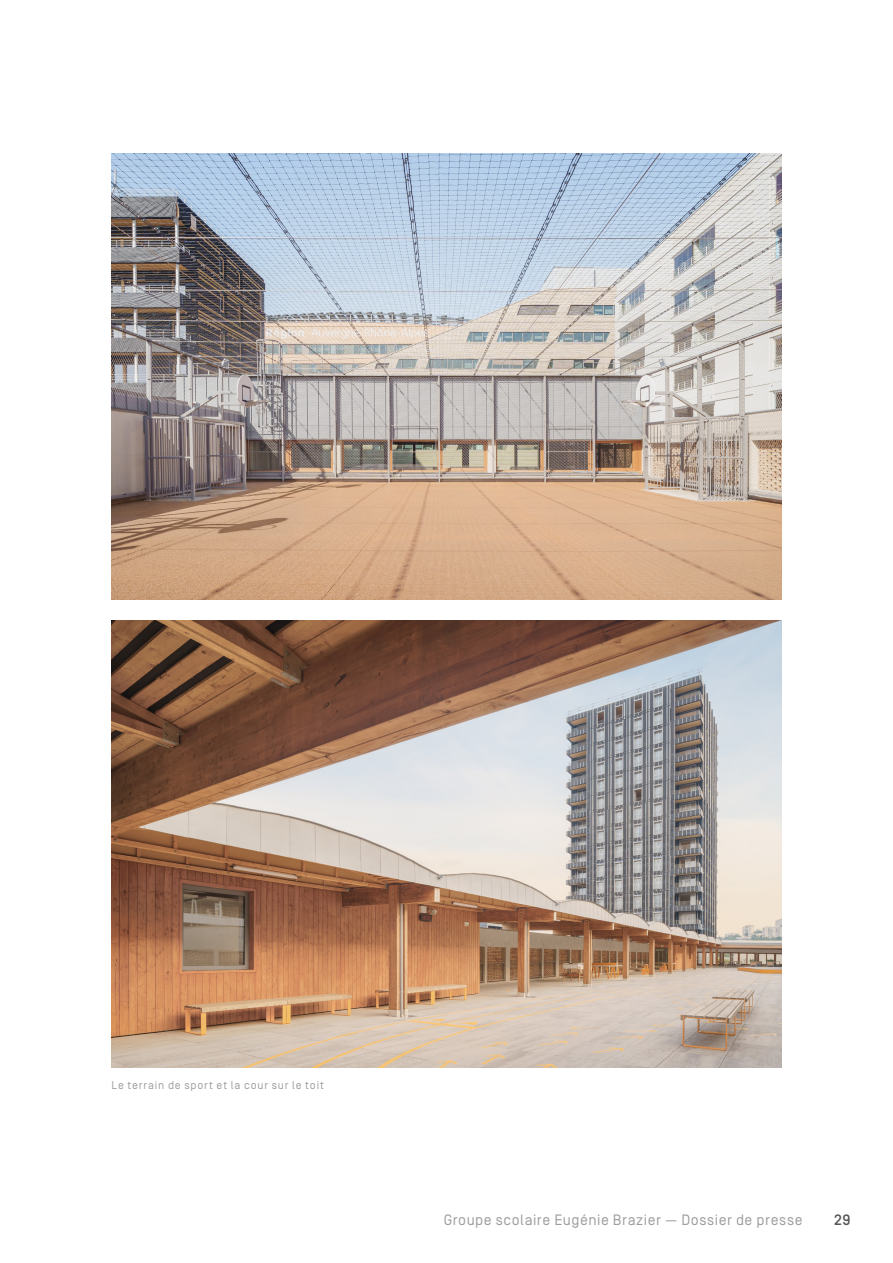
<style>
.page{position:relative;width:893px;height:1263px;background:#fff}
.page>*{position:absolute;margin:0;border:0;box-sizing:border-box;transform-origin:0 0}
.t1{font:15px "Simplon Norm";letter-spacing:.035em;color:#9d9d9c}
.t2{font:500 15px "Simplon Norm";color:#575756}
.t3{font:11.25px "Simplon Norm";letter-spacing:.075em;color:#9d9d9c}
</style>
<div class="page">
<img style="left:112px;top:621px;width:669px;height:446px">
<img style="left:112px;top:153px;width:669px;height:447px">
<p class="t3" style="left:112px;top:1079px;width:214px">Le terrain de sport et la cour sur le toit</p>
<p class="t1" style="left:444px;top:1212px;width:360px">Groupe scolaire Eugénie Brazier — Dossier de presse</p>
<p class="t2" style="left:834px;top:1212px;width:18px">29</p>
</div>
